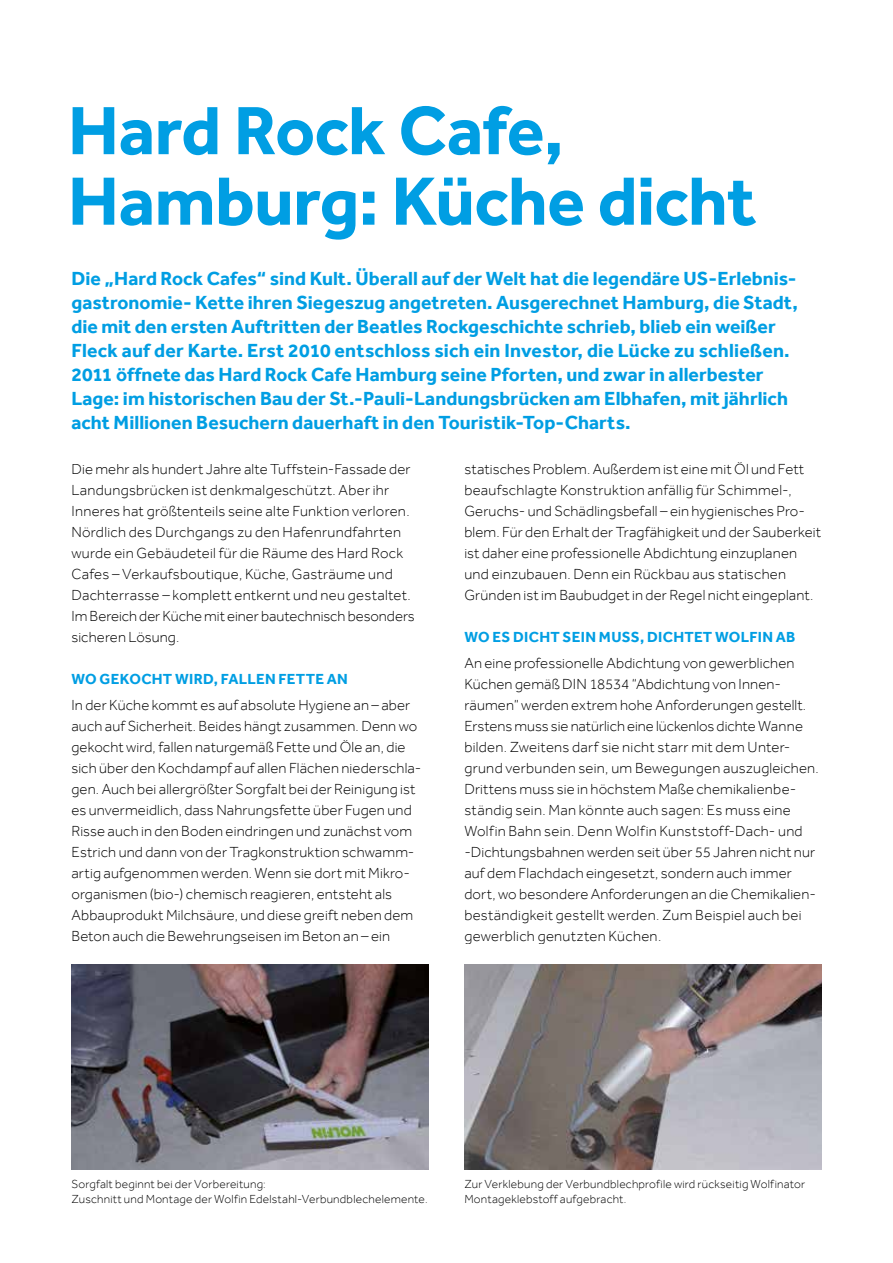
<style>
.page{position:relative;width:893px;height:1263px;background:#fff}
.page>*{position:absolute;margin:0;border:0;box-sizing:border-box;transform-origin:0 0}
.t1{font:700 70.5px/70.5px "Effra";letter-spacing:-.01em;color:#009ee3}
.t2{font:700 19.5px/24px "Effra";color:#009ee3}
.t3{font:300 15px/21px "Effra";letter-spacing:.01em;color:#000}
.t4{font:700 15px "Effra";letter-spacing:.02em;color:#009ee3}
.t5{font:300 12px/15px "Effra";letter-spacing:.02em;color:#000}
</style>
<div class="page">
<img style="left:71px;top:964px;width:358px;height:205px">
<img style="left:464px;top:964px;width:357px;height:205px">
<h1 class="t1" style="left:68px;top:95px;width:690px">Hard Rock Cafe,<br>Hamburg: Küche dicht</h1>
<p class="t2" style="left:71px;top:266px;width:728px">Die „Hard Rock Cafes“ sind Kult. Überall auf der Welt hat die legendäre US-Erlebnis&shy;gastronomie- Kette ihren Siegeszug angetreten. Ausgerechnet Hamburg, die Stadt, die mit den ersten Auftritten der Beatles Rockgeschichte schrieb, blieb ein weißer Fleck auf der Karte. Erst 2010 entschloss sich ein Investor, die Lücke zu schließen.<br>2011 öffnete das Hard Rock Cafe Hamburg seine Pforten, und zwar in allerbester Lage: im historischen Bau der St.-Pauli-Landungsbrücken am Elbhafen, mit jährlich acht Millionen Besuchern dauerhaft in den Touristik-Top-Charts.</p>
<p class="t3" style="left:71px;top:459px;width:345px">Die mehr als hundert Jahre alte Tuffstein-Fassade der Landungsbrücken ist denkmalgeschützt. Aber ihr Inneres hat größtenteils seine alte Funktion verloren.<br>Nördlich des Durchgangs zu den Hafenrundfahrten wurde ein Gebäudeteil für die Räume des Hard Rock Cafes – Verkaufsboutique, Küche, Gasträume und Dachterrasse – komplett entkernt und neu gestaltet.<br>Im Bereich der Küche mit einer bautechnisch besonders sicheren Lösung.</p>
<p class="t4" style="left:71px;top:670px;width:278px">WO GEKOCHT WIRD, FALLEN FETTE AN</p>
<p class="t3" style="left:71px;top:694px;width:351px">In der Küche kommt es auf absolute Hygiene an – aber auch auf Sicherheit. Beides hängt zusammen. Denn wo gekocht wird, fallen naturgemäß Fette und Öle an, die sich über den Kochdampf auf allen Flächen niederschla&shy;gen. Auch bei allergrößter Sorgfalt bei der Reinigung ist es unvermeidlich, dass Nahrungsfette über Fugen und Risse auch in den Boden eindringen und zunächst vom Estrich und dann von der Tragkonstruktion schwamm&shy;artig aufgenommen werden. Wenn sie dort mit Mikro&shy;organismen (bio-) chemisch reagieren, entsteht als Abbauprodukt Milchsäure, und diese greift neben dem Beton auch die Bewehrungseisen im Beton an – ein</p>
<p class="t3" style="left:464px;top:459px;width:358px">statisches Problem. Außerdem ist eine mit Öl und Fett beaufschlagte Konstruktion anfällig für Schimmel-, Geruchs- und Schädlingsbefall – ein hygienisches Pro&shy;blem. Für den Erhalt der Tragfähigkeit und der Sauberkeit ist daher eine professionelle Abdichtung einzuplanen und einzubauen. Denn ein Rückbau aus statischen Gründen ist im Baubudget in der Regel nicht eingeplant.</p>
<p class="t4" style="left:464px;top:628px;width:333px">WO ES DICHT SEIN MUSS, DICHTET WOLFIN AB</p>
<p class="t3" style="left:464px;top:652px;width:356px">An eine professionelle Abdichtung von gewerblichen Küchen gemäß DIN 18534 “Abdichtung von Innen&shy;räumen” werden extrem hohe Anforderungen gestellt.<br>Erstens muss sie natürlich eine lückenlos dichte Wanne bilden. Zweitens darf sie nicht starr mit dem Unter&shy;grund verbunden sein, um Bewegungen auszugleichen.<br>Drittens muss sie in höchstem Maße chemikalienbe&shy;ständig sein. Man könnte auch sagen: Es muss eine Wolfin Bahn sein. Denn Wolfin Kunststoff-Dach- und -Dichtungsbahnen werden seit über 55 Jahren nicht nur auf dem Flachdach eingesetzt, sondern auch immer dort, wo besondere Anforderungen an die Chemikalien&shy;beständigkeit gestellt werden. Zum Beispiel auch bei gewerblich genutzten Küchen.</p>
<p class="t5" style="left:71px;top:1176px;width:358px">Sorgfalt beginnt bei der Vorbereitung:<br>Zuschnitt und Montage der Wolfin Edelstahl-Verbundblechelemente.</p>
<p class="t5" style="left:464px;top:1176px;width:342px">Zur Verklebung der Verbundblechprofile wird rückseitig Wolfinator<br>Montageklebstoff aufgebracht.</p>
</div>
